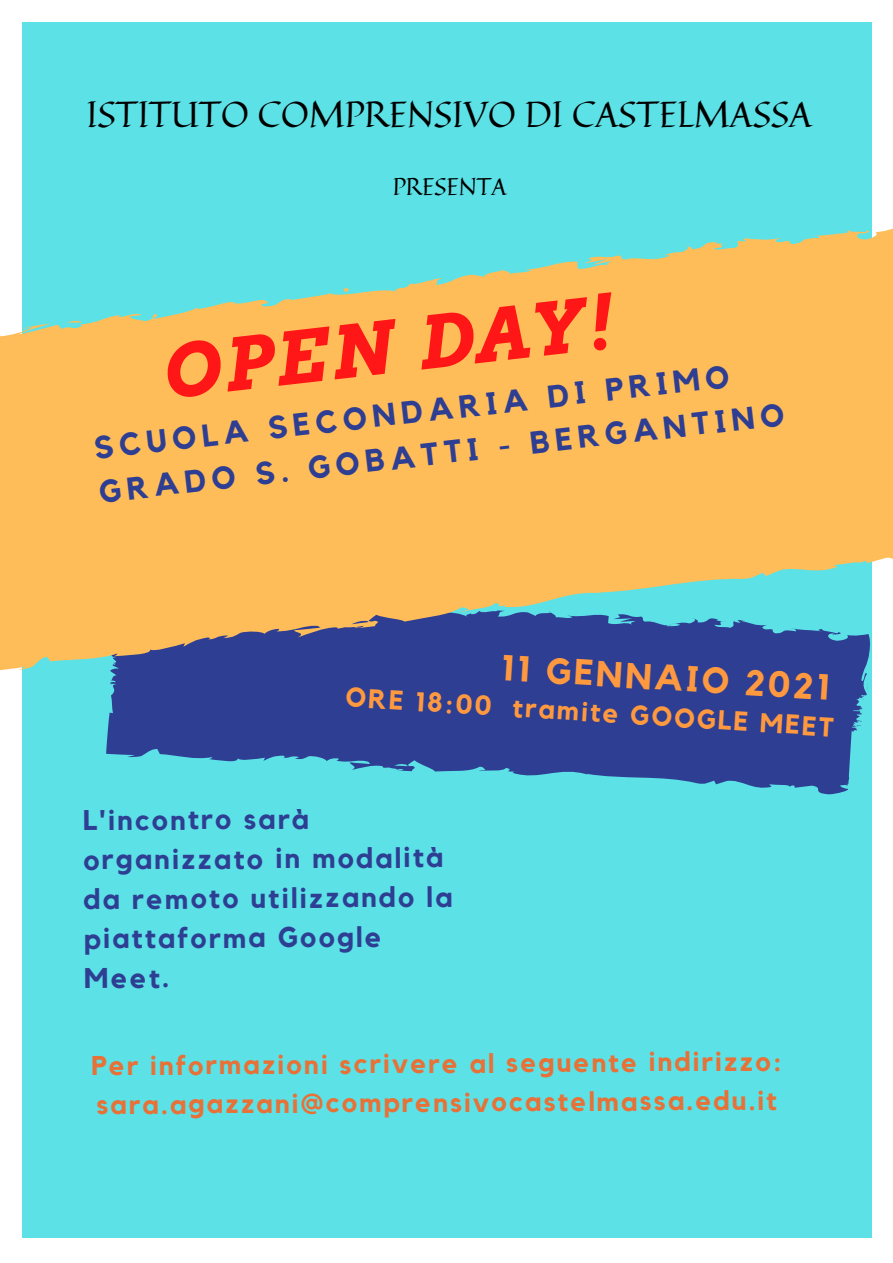
<style>
.page{position:relative;width:893px;height:1263px;background:#fff}
.page>*{position:absolute;margin:0;border:0;box-sizing:border-box;transform-origin:0 0}
.t1{font:italic 700 72px "Arvo";color:#ff1616}
.t2{font:36px "Quintessential";color:#000}
.t3{font:700 36px "Kollektif";color:#ff9940}
.t4{font:700 31.5px/43.6px "Kollektif";color:#2e3e92}
.t5{font:700 28.35px/39.5px "Kollektif";letter-spacing:.075em;color:#2e3e92}
.t6{font:700 27px "Kollektif";letter-spacing:.075em;color:#e77137}
.t7{font:700 27px "Kollektif";color:#ff9940}
.t8{font:24px "Quintessential";color:#000}
</style>
<div class="page">
<div style="left:23px;top:23px;width:848px;height:1215px;background:#5ce1e6"></div>
<svg style="left:106px;top:673px;width:766px;height:130px;fill:#2e3e92"></svg>
<svg style="left:0;top:218px;width:893px;height:455px;fill:#ffbd59"></svg>
<p class="t2" style="left:87px;top:86px;width:727px">ISTITUTO COMPRENSIVO DI CASTELMASSA</p>
<p class="t8" style="left:393px;top:167px;width:116px">PRESENTA</p>
<p class="t1" style="left:159px;top:328px;width:454px;rotate:-6deg">OPEN DAY!</p>
<p class="t4" style="left:92px;top:425px;width:691px;rotate:-6deg">SCUOLA SECONDARIA DI PRIMO<br>GRADO S. GOBATTI - BERGANTINO</p>
<p class="t3" style="left:502px;top:649px;width:330px;rotate:4deg">11 GENNAIO 2021</p>
<p class="t7" style="left:347px;top:683px;width:490px;rotate:4deg">ORE 18:00 tramite GOOGLE MEET</p>
<p class="t5" style="left:83px;top:801px;width:371px">L'incontro sarà organizzato in modalità da remoto utilizzando la piattaforma Google<br>Meet.</p>
<p class="t6" style="left:91px;top:1051px;width:692px">Per informazioni scrivere al seguente indirizzo:</p>
<p class="t6" style="left:96px;top:1090px;width:682px">sara.agazzani@comprensivocastelmassa.edu.it</p>
</div>
